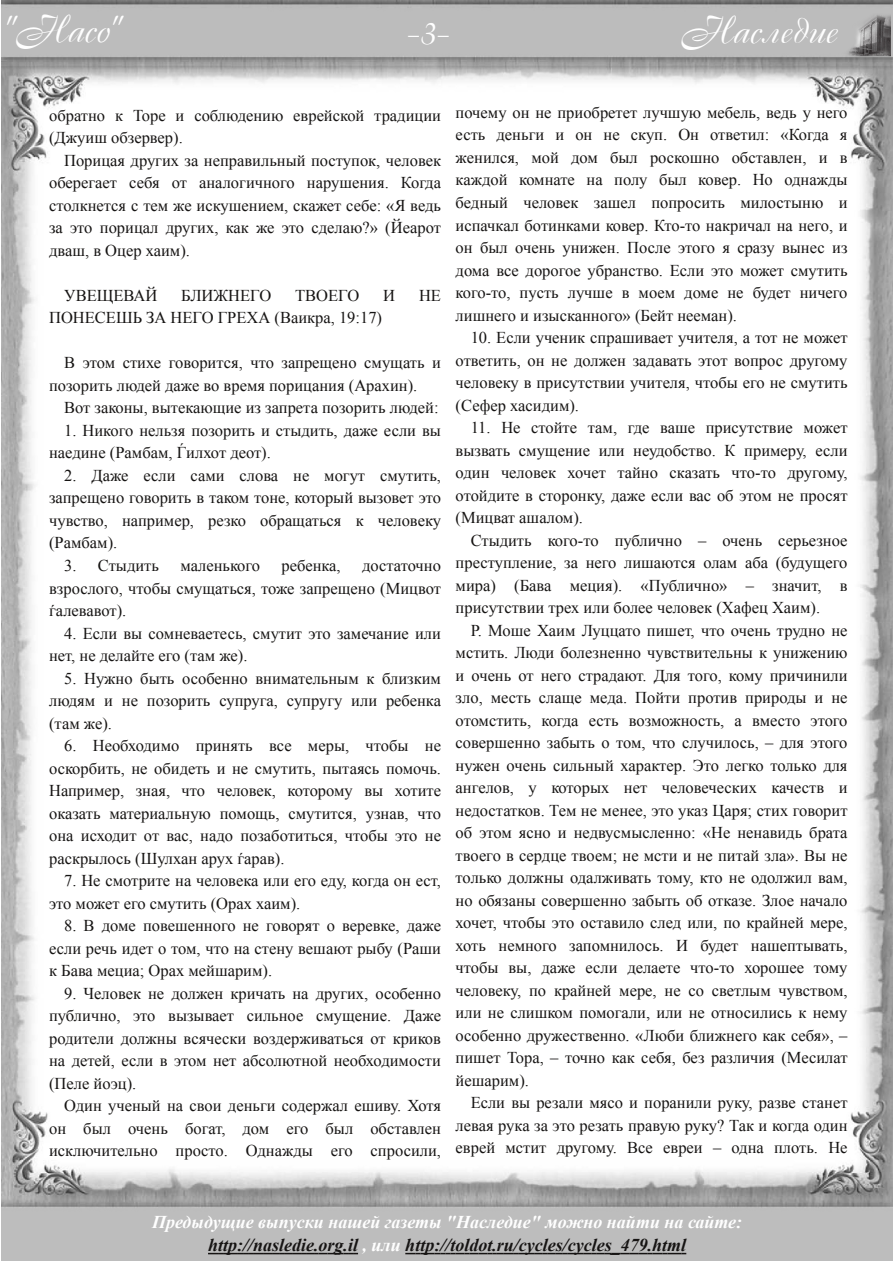
<style>
.page{position:relative;width:893px;height:1263px;background:#fff}
.page>*{position:absolute;margin:0;border:0;box-sizing:border-box;transform-origin:0 0}
.t1{font:37.5px "Cassandra";color:#fff}
.t2{font:italic 700 18px/22.5px "Times New Roman";color:#161413;text-align:center}
.t3{font:16.5px/22.5px "Times New Roman";color:#161413;text-align:justify}
.s1{color:#fff}
</style>
<div class="page">
<img style="left:2px;top:0;width:891px;height:1260px">
<img style="left:836px;top:8px;width:55px;height:52px">
<svg style="left:208px;top:1253px;width:150px;height:1px"></svg>
<svg style="left:405px;top:1253px;width:281px;height:1px"></svg>
<h1 class="t1" style="left:3px;top:5px;width:120px">"Насо"</h1>
<h1 class="t1" style="left:406px;top:7px;width:44px">-3-</h1>
<h1 class="t1" style="left:681px;top:6px;width:158px">Наследие</h1>
<p class="t3" style="left:49px;top:104px;width:393px">обратно к Торе и соблюдению еврейской традиции (Джуиш обзервер).</p>
<p class="t3" style="left:49px;top:149px;width:393px;text-indent:15px">Порицая других за неправильный поступок, человек оберегает себя от аналогичного нарушения. Когда столкнется с тем же искушением, скажет себе: «Я ведь за это порицал других, как же это сделаю?» (Йеарот дваш, в Оцер хаим).</p>
<p class="t3" style="left:64px;top:284px;width:95px">УВЕЩЕВАЙ</p>
<p class="t3" style="left:181px;top:284px;width:91px">БЛИЖНЕГО</p>
<p class="t3" style="left:295px;top:284px;width:66px">ТВОЕГО</p>
<p class="t3" style="left:383px;top:284px;width:13px">И</p>
<p class="t3" style="left:419px;top:284px;width:23px">НЕ</p>
<p class="t3" style="left:49px;top:307px;width:334px">ПОНЕСЕШЬ ЗА НЕГО ГРЕХА (Ваикра, 19:17)</p>
<p class="t3" style="left:49px;top:352px;width:393px;text-indent:15px">В этом стихе говорится, что запрещено смущать и позорить людей даже во время порицания (Арахин).</p>
<p class="t3" style="left:64px;top:397px;width:376px">Вот законы, вытекающие из запрета позорить людей:</p>
<p class="t3" style="left:49px;top:419px;width:393px;text-indent:15px">1. Никого нельзя позорить и стыдить, даже если вы наедине (Рамбам, Ѓилхот деот).</p>
<p class="t3" style="left:49px;top:464px;width:393px;text-indent:15px">2. Даже если сами слова не могут смутить, запрещено говорить в таком тоне, который вызовет это чувство, например, резко обращаться к человеку (Рамбам).</p>
<p class="t3" style="left:64px;top:554px;width:96px">3. Стыдить</p>
<p class="t3" style="left:180px;top:554px;width:81px">маленького</p>
<p class="t3" style="left:282px;top:554px;width:61px">ребенка,</p>
<p class="t3" style="left:49px;top:554px;width:393px;text-indent:313px">достаточно взрослого, чтобы смущаться, тоже запрещено (Мицвот ѓалевавот).</p>
<p class="t3" style="left:49px;top:622px;width:393px;text-indent:15px">4. Если вы сомневаетесь, смутит это замечание или нет, не делайте его (там же).</p>
<p class="t3" style="left:49px;top:667px;width:393px;text-indent:15px">5. Нужно быть особенно внимательным к близким людям и не позорить супруга, супругу или ребенка (там же).</p>
<p class="t3" style="left:49px;top:734px;width:393px;text-indent:15px">6. Необходимо принять все меры, чтобы не оскорбить, не обидеть и не смутить, пытаясь помочь.<br>Например, зная, что человек, которому вы хотите оказать материальную помощь, смутится, узнав, что она исходит от вас, надо позаботиться, чтобы это не раскрылось (Шулхан арух ѓарав).</p>
<p class="t3" style="left:49px;top:869px;width:393px;text-indent:15px">7. Не смотрите на человека или его еду, когда он ест, это может его смутить (Орах хаим).</p>
<p class="t3" style="left:49px;top:914px;width:393px;text-indent:15px">8. В доме повешенного не говорят о веревке, даже если речь идет о том, что на стену вешают рыбу (Раши к Бава мециа; Орах мейшарим).</p>
<p class="t3" style="left:49px;top:982px;width:393px;text-indent:15px">9. Человек не должен кричать на других, особенно публично, это вызывает сильное смущение. Даже родители должны всячески воздерживаться от криков на детей, если в этом нет абсолютной необходимости (Пеле йоэц).</p>
<p class="t3" style="left:49px;top:1094px;width:393px;text-indent:15px">Один ученый на свои деньги содержал ешиву. Хотя он был очень богат, дом его был обставлен исключительно просто. Однажды его спросили,</p>
<p class="t3" style="left:456px;top:101px;width:393px">почему он не приобретет лучшую мебель, ведь у него есть деньги и он не скуп. Он ответил: «Когда я женился, мой дом был роскошно обставлен, и в каждой комнате на полу был ковер. Но однажды бедный человек зашел попросить милостыню и испачкал ботинками ковер. Кто-то накричал на него, и он был очень унижен. После этого я сразу вынес из дома все дорогое убранство. Если это может смутить кого-то, пусть лучше в моем доме не будет ничего лишнего и изысканного» (Бейт нееман).</p>
<p class="t3" style="left:456px;top:326px;width:393px;text-indent:15px">10. Если ученик спрашивает учителя, а тот не может ответить, он не должен задавать этот вопрос другому человеку в присутствии учителя, чтобы его не смутить (Сефер хасидим).</p>
<p class="t3" style="left:456px;top:416px;width:393px;text-indent:15px">11. Не стойте там, где ваше присутствие может вызвать смущение или неудобство. К примеру, если один человек хочет тайно сказать что-то другому, отойдите в сторонку, даже если вас об этом не просят (Мицват ашалом).</p>
<p class="t3" style="left:456px;top:529px;width:393px;text-indent:15px">Стыдить кого-то публично – очень серьезное преступление, за него лишаются олам аба (будущего мира) (Бава меция). «Публично» – значит, в присутствии трех или более человек (Хафец Хаим).</p>
<p class="t3" style="left:456px;top:619px;width:393px;text-indent:15px">Р. Моше Хаим Луццато пишет, что очень трудно не мстить. Люди болезненно чувствительны к унижению и очень от него страдают. Для того, кому причинили зло, месть слаще меда. Пойти против природы и не отомстить, когда есть возможность, а вместо этого совершенно забыть о том, что случилось, – для этого нужен очень сильный характер. Это легко только для ангелов, у которых нет человеческих качеств и недостатков. Тем не менее, это указ Царя; стих говорит об этом ясно и недвусмысленно: «Не ненавидь брата твоего в сердце твоем; не мсти и не питай зла». Вы не только должны одалживать тому, кто не одолжил вам, но обязаны совершенно забыть об отказе. Злое начало хочет, чтобы это оставило след или, по крайней мере, хоть немного запомнилось. И будет нашептывать, чтобы вы, даже если делаете что-то хорошее тому человеку, по крайней мере, не со светлым чувством, или не слишком помогали, или не относились к нему особенно дружественно. «Люби ближнего как себя», – пишет Тора, – точно как себя, без различия (Месилат йешарим).</p>
<p class="t3" style="left:456px;top:1091px;width:393px;text-indent:15px">Если вы резали мясо и поранили руку, разве станет левая рука за это резать правую руку? Так и когда один еврей мстит другому. Все евреи – одна плоть. Не</p>
<p class="t2" style="left:152px;top:1211px;width:592px"><span class="s1">Предыдущие выпуски нашей газеты "Наследие" можно найти на сайте: </span>http://nasledie.org.il <span class="s1">, или</span> http://toldot.ru/cycles/cycles_479.html</p>
</div>
